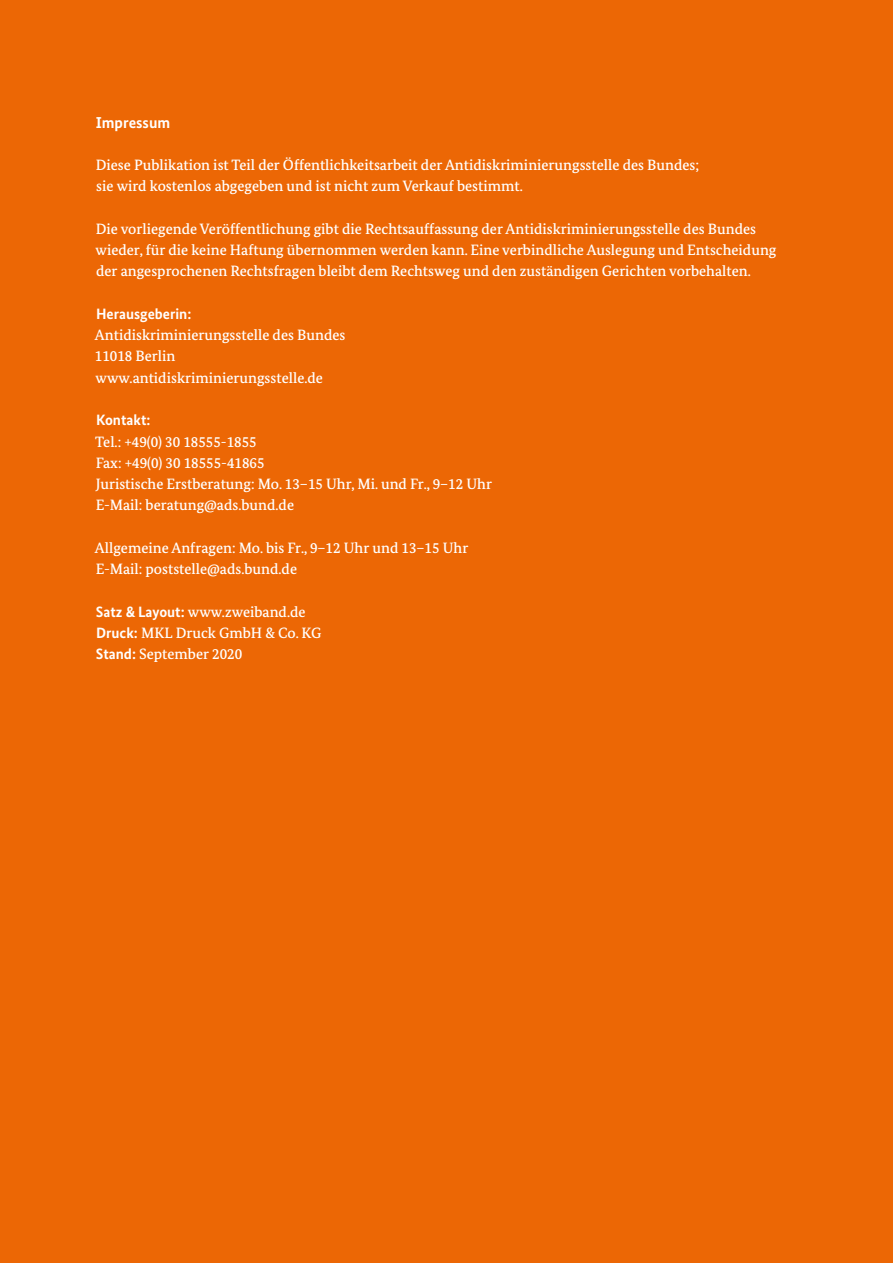
<style>
.page{position:relative;width:893px;height:1263px;background:#ec6705}
.page>*{position:absolute;margin:0;border:0;box-sizing:border-box;transform-origin:0 0}
.H-Imp_H-H1_Imp_HL1{font:700 15.75px "Bundes Sans";color:#fff}
.H-Imp_H-P_Imp_10_5_pt{font:500 15px/21.3px "Bundes Serif";color:#fff}
.H-Imp_H-P_Imp_10_5_pt-2{font:700 15px "Bundes Sans";color:#fff}
.H-Imp_H-H2_Imp_HL2{font:700 15px "Bundes Sans";color:#fff}
.s1{font-family:"Bundes Sans";font-weight:700}
</style>
<div class="page">
<h1 class="H-Imp_H-H1_Imp_HL1" style="left:96px;top:113px;width:76px">Impressum</h1>
<p class="H-Imp_H-P_Imp_10_5_pt" style="left:96px;top:154px;width:605px">Diese Publikation ist Teil der Öffentlichkeitsarbeit der Antidiskriminierungsstelle des Bundes; sie wird kostenlos abgegeben und ist nicht zum Verkauf bestimmt.</p>
<p class="H-Imp_H-P_Imp_10_5_pt" style="left:96px;top:218px;width:682px">Die vorliegende Veröffentlichung gibt die Rechtsauffassung der Antidiskriminierungsstelle des Bundes wieder, für die keine Haftung übernommen werden kann. Eine verbindliche Auslegung und Entscheidung der angesprochenen Rechtsfragen bleibt dem Rechtsweg und den zuständigen Gerichten vorbehalten.</p>
<p class="H-Imp_H-P_Imp_10_5_pt-2" style="left:96px;top:305px;width:97px">Herausgeberin:</p>
<p class="H-Imp_H-P_Imp_10_5_pt" style="left:95px;top:324px;width:252px">Antidiskriminierungsstelle des Bundes</p>
<p class="H-Imp_H-P_Imp_10_5_pt" style="left:95px;top:345px;width:82px">11018 Berlin</p>
<p class="H-Imp_H-P_Imp_10_5_pt" style="left:96px;top:367px;width:229px">www.antidiskriminierungsstelle.de</p>
<h2 class="H-Imp_H-H2_Imp_HL2" style="left:96px;top:411px;width:56px">Kontakt:</h2>
<p class="H-Imp_H-P_Imp_10_5_pt" style="left:95px;top:431px;width:163px">Tel.: +49(0) 30 18555-1855</p>
<p class="H-Imp_H-P_Imp_10_5_pt" style="left:96px;top:452px;width:170px">Fax: +49(0) 30 18555-41865</p>
<p class="H-Imp_H-P_Imp_10_5_pt" style="left:96px;top:473px;width:398px">Juristische Erstberatung: Mo. 13–15 Uhr, Mi. und Fr., 9–12 Uhr</p>
<p class="H-Imp_H-P_Imp_10_5_pt" style="left:96px;top:494px;width:200px">E-Mail: beratung@ads.bund.de</p>
<p class="H-Imp_H-P_Imp_10_5_pt" style="left:95px;top:537px;width:375px">Allgemeine Anfragen: Mo. bis Fr., 9–12 Uhr und 13–15 Uhr</p>
<p class="H-Imp_H-P_Imp_10_5_pt" style="left:96px;top:558px;width:203px">E-Mail: poststelle@ads.bund.de</p>
<p class="H-Imp_H-P_Imp_10_5_pt" style="left:96px;top:601px;width:211px"><span class="s1">Satz &amp; Layout:</span> www.zweiband.de</p>
<p class="H-Imp_H-P_Imp_10_5_pt" style="left:96px;top:622px;width:227px"><span class="s1">Druck:</span> MKL Druck GmbH &amp; Co. KG</p>
<p class="H-Imp_H-P_Imp_10_5_pt" style="left:96px;top:643px;width:148px"><span class="s1">Stand:</span> September 2020</p>
</div>
